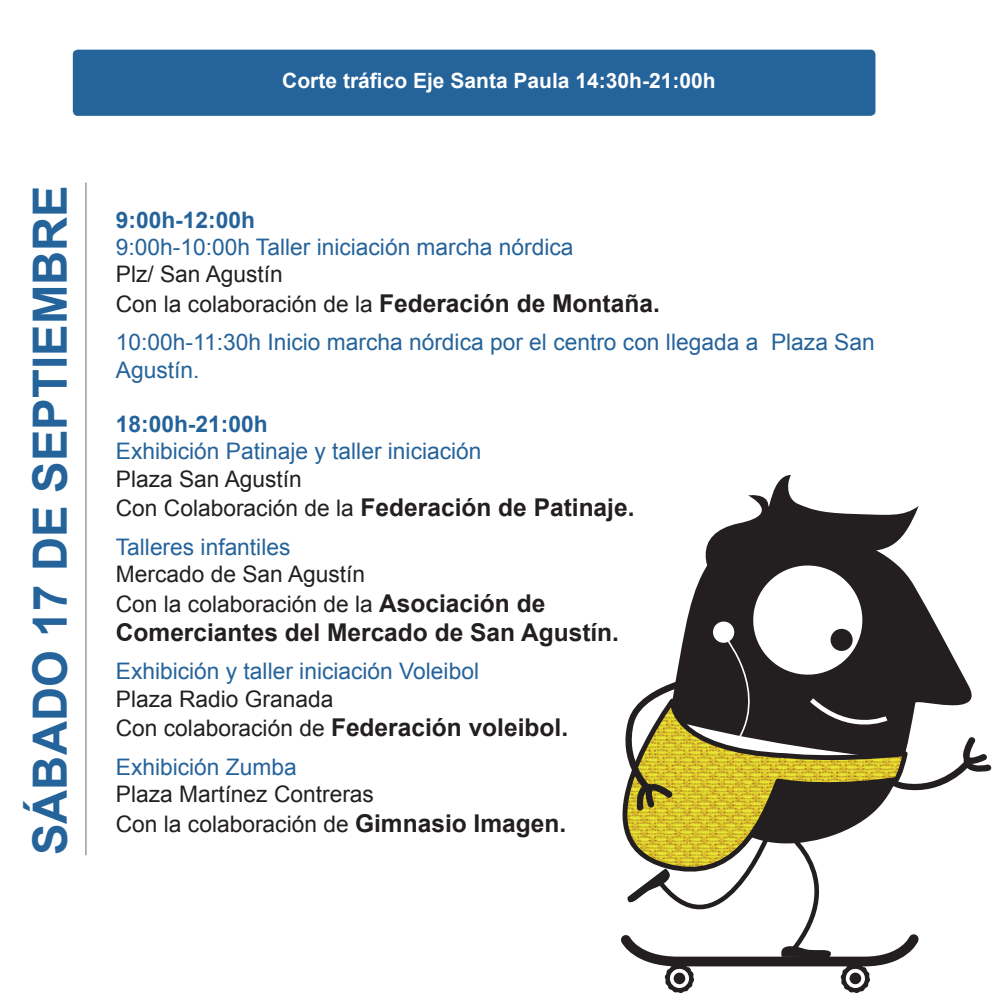
<style>
.page{position:relative;width:993px;height:993px;background:#fff}
.page>*{position:absolute;margin:0;border:0;box-sizing:border-box;transform-origin:0 0}
.t1{font:700 47.25px "Arial";color:#25639b}
.t2{font:700 24.5px "Arial";color:#231f20}
.t3{font:22.75px/27.3px "Arial";color:#25639b}
.t4{font:22.75px "Arial";color:#231f20}
.t5{font:700 22.75px "Arial";color:#25639b}
.t6{font:700 21px "Arial";color:#fff}
.s1{font-weight:700;font-size:24.5px}
.s2{font-weight:400;font-size:22.75px}
</style>
<div class="page">
<div style="left:73px;top:50px;width:802px;height:66px;background:#25639b;border-radius:5px"></div>
<hr style="left:85px;top:182px;width:2px;height:672px;background:#a8a9ad">
<svg style="left:621px;top:888px;width:298px;height:104px"></svg>
<svg style="left:622px;top:810px;width:254px;height:78px"></svg>
<svg style="left:622px;top:475px;width:368px;height:335px"></svg>
<p class="t1" style="left:19px;top:854px;width:671px;rotate:-90deg">SÁBADO 17 DE SEPTIEMBRE</p>
<p class="t6" style="left:282px;top:67px;width:434px">Corte tráfico Eje Santa Paula 14:30h-21:00h</p>
<p class="t5" style="left:116px;top:204px;width:141px">9:00h-12:00h</p>
<p class="t3" style="left:116px;top:233px;width:459px">9:00h-10:00h Taller iniciación marcha nórdica</p>
<p class="t4" style="left:116px;top:259px;width:168px">Plz/ San Agustín</p>
<p class="t4" style="left:116px;top:288px;width:545px">Con la colaboración de la <span class="s1">Federación de Montaña.</span></p>
<p class="t3" style="left:116px;top:328px;width:760px">10:00h-11:30h Inicio marcha nórdica por el centro con llegada a Plaza San<br>Agustín.</p>
<p class="t5" style="left:116px;top:409px;width:153px">18:00h-21:00h</p>
<p class="t3" style="left:116px;top:438px;width:367px">Exhibición Patinaje y taller iniciación</p>
<p class="t4" style="left:116px;top:463px;width:187px">Plaza San Agustín</p>
<p class="t2" style="left:116px;top:491px;width:520px"><span class="s2">Con Colaboración de la</span> Federación de Patinaje.</p>
<p class="t3" style="left:116px;top:533px;width:176px">Talleres infantiles</p>
<p class="t4" style="left:116px;top:559px;width:251px">Mercado de San Agustín</p>
<p class="t4" style="left:116px;top:588px;width:431px">Con la colaboración de la <span class="s1">Asociación de</span></p>
<p class="t2" style="left:116px;top:615px;width:504px">Comerciantes del Mercado de San Agustín.</p>
<p class="t3" style="left:116px;top:657px;width:364px">Exhibición y taller iniciación Voleibol</p>
<p class="t4" style="left:116px;top:683px;width:219px">Plaza Radio Granada</p>
<p class="t2" style="left:116px;top:711px;width:453px"><span class="s2">Con colaboración de</span> Federación voleibol.</p>
<p class="t3" style="left:116px;top:753px;width:182px">Exhibición Zumba</p>
<p class="t4" style="left:116px;top:778px;width:259px">Plaza Martínez Contreras</p>
<p class="t4" style="left:116px;top:808px;width:452px">Con la colaboración de <span class="s1">Gimnasio Imagen.</span></p>
</div>
